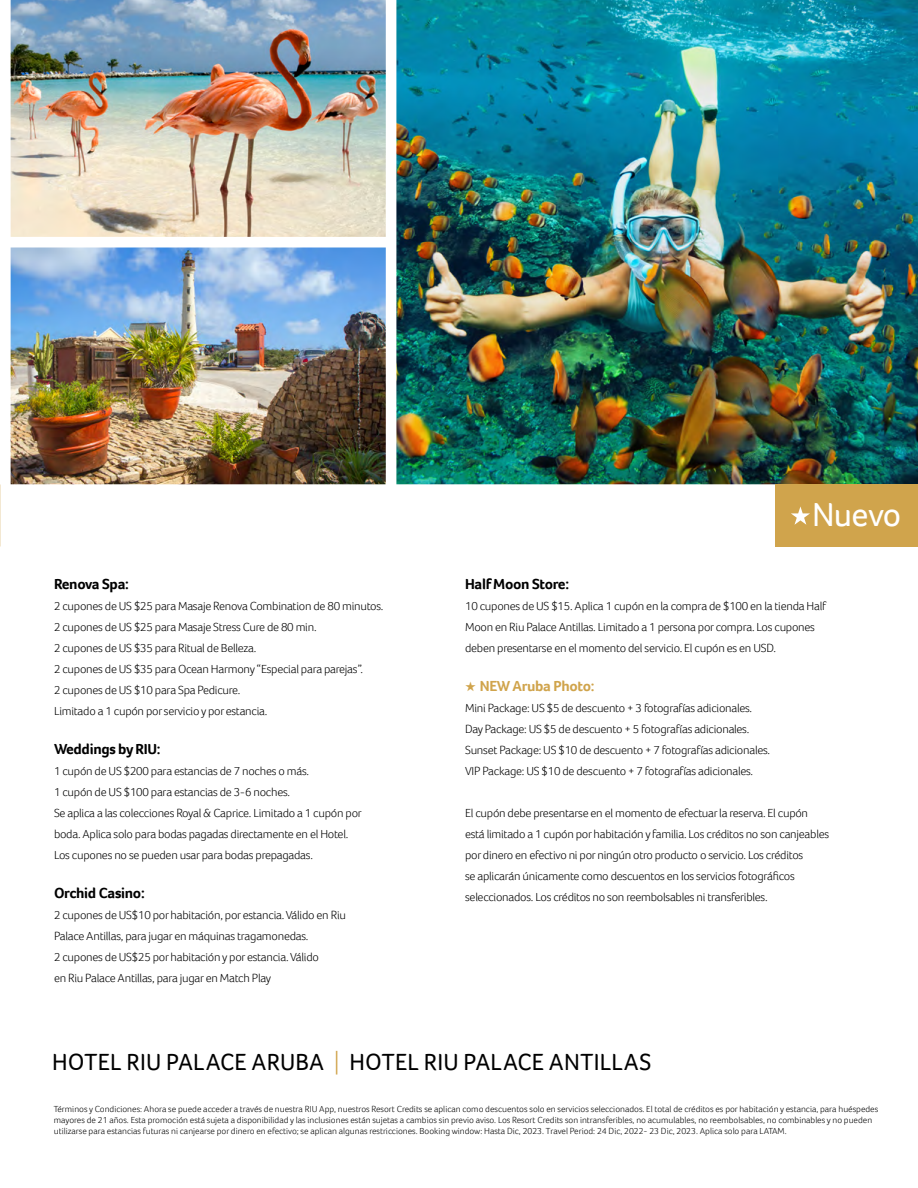
<style>
.page{position:relative;width:918px;height:1188px;background:#fff}
.page>*{position:absolute;margin:0;border:0;box-sizing:border-box;transform-origin:0 0}
.t1{font:34.2px "Foco";letter-spacing:-.02em;color:#fff}
.t2{font:24px "Foco";letter-spacing:.01em;color:#000}
.t3{font:700 15px "Foco";letter-spacing:-.02em;color:#000}
.t4{font:700 15px "Foco";letter-spacing:-.02em;color:#d0a44c}
.t5{font:300 12px/21px "Foco";letter-spacing:-.02em;color:#000}
.t6{font:300 9px/10.8px "Foco";color:#000}
.s1{font-weight:300;color:#d0a44c}
</style>
<div class="page">
<img style="left:396px;top:0;width:522px;height:484px">
<img style="left:11px;top:0;width:375px;height:237px">
<img style="left:11px;top:248px;width:375px;height:236px">
<div style="left:776px;top:484px;width:142px;height:63px;background:#d0a44c"></div>
<svg style="left:791px;top:506px;width:19px;height:19px"></svg>
<p class="t3" style="left:54px;top:574px;width:76px">Renova Spa:</p>
<p class="t5" style="left:54px;top:595px;width:331px">2 cupones de US $25 para Masaje Renova Combination de 80 minutos.<br>2 cupones de US $25 para Masaje Stress Cure de 80 min.<br>2 cupones de US $35 para Ritual de Belleza.<br>2 cupones de US $35 para Ocean Harmony “Especial para parejas”.<br>2 cupones de US $10 para Spa Pedicure.<br>Limitado a 1 cupón por servicio y por estancia.</p>
<p class="t3" style="left:54px;top:739px;width:108px">Weddings by RIU:</p>
<p class="t5" style="left:54px;top:760px;width:309px">1 cupón de US $200 para estancias de 7 noches o más.<br>1 cupón de US $100 para estancias de 3-6 noches.<br>Se aplica a las colecciones Royal &amp; Caprice. Limitado a 1 cupón por boda. Aplica solo para bodas pagadas directamente en el Hotel.<br>Los cupones no se pueden usar para bodas prepagadas.</p>
<p class="t3" style="left:54px;top:883px;width:92px">Orchid Casino:</p>
<p class="t5" style="left:54px;top:904px;width:293px">2 cupones de US$10 por habitación, por estancia. Válido en Riu Palace Antillas, para jugar en máquinas tragamonedas.<br>2 cupones de US$25 por habitación y por estancia. Válido<br>en Riu Palace Antillas, para jugar en Match Play</p>
<h1 class="t1" style="left:812px;top:492px;width:91px">Nuevo</h1>
<p class="t3" style="left:465px;top:574px;width:105px">Half Moon Store:</p>
<p class="t5" style="left:465px;top:595px;width:362px">10 cupones de US $15. Aplica 1 cupón en la compra de $100 en la tienda Half<br>Moon en Riu Palace Antillas. Limitado a 1 persona por compra. Los cupones deben presentarse en el momento del servicio. El cupón es en USD.</p>
<p class="t4" style="left:465px;top:676px;width:131px">★ NEW Aruba Photo:</p>
<p class="t5" style="left:465px;top:697px;width:307px">Mini Package: US $5 de descuento + 3 fotografías adicionales.<br>Day Package: US $5 de descuento + 5 fotografías adicionales.<br>Sunset Package: US $10 de descuento + 7 fotografías adicionales.<br>VIP Package: US $10 de descuento + 7 fotografías adicionales.</p>
<p class="t5" style="left:465px;top:802px;width:366px">El cupón debe presentarse en el momento de efectuar la reserva. El cupón está limitado a 1 cupón por habitación y familia. Los créditos no son canjeables por dinero en efectivo ni por ningún otro producto o servicio. Los créditos<br>se aplicarán únicamente como descuentos en los servicios fotográficos seleccionados. Los créditos no son reembolsables ni transferibles.</p>
<h2 class="t2" style="left:52px;top:1046px;width:601px">HOTEL RIU PALACE ARUBA <span class="s1">|</span> HOTEL RIU PALACE ANTILLAS</h2>
<p class="t6" style="left:54px;top:1104px;width:826px">Términos y Condiciones: Ahora se puede acceder a través de nuestra RIU App, nuestros Resort Credits se aplican como descuentos solo en servicios seleccionados. El total de créditos es por habitación y estancia, para huéspedes mayores de 21 años. Esta promoción está sujeta a disponibilidad y las inclusiones están sujetas a cambios sin previo aviso. Los Resort Credits son intransferibles, no acumulables, no reembolsables, no combinables y no pueden utilizarse para estancias futuras ni canjearse por dinero en efectivo; se aplican algunas restricciones. Booking window: Hasta Dic, 2023. Travel Period: 24 Dic, 2022- 23 Dic, 2023. Aplica solo para LATAM.</p>
</div>
